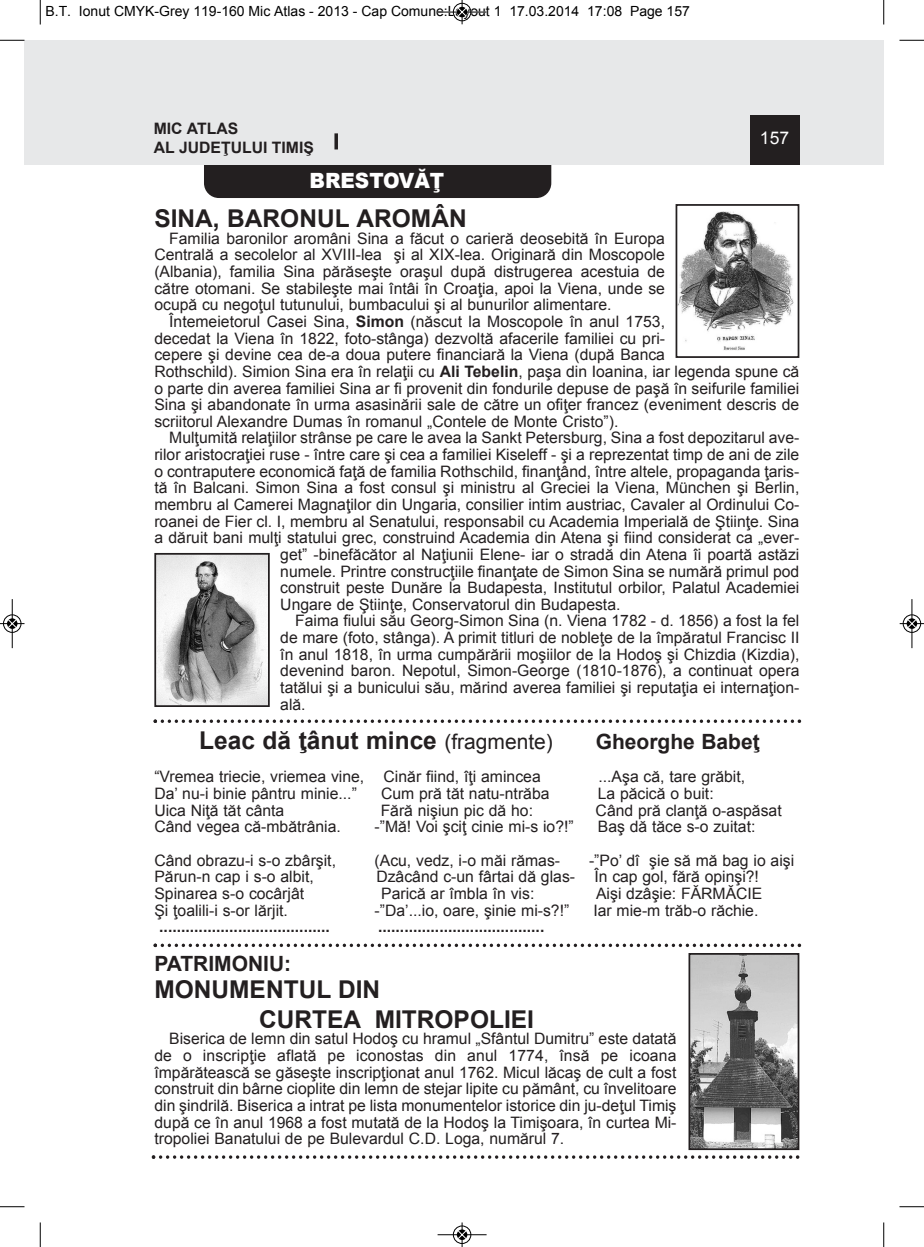
<style>
.page{position:relative;width:924px;height:1247px;background:#fff}
.page>*{position:absolute;margin:0;border:0;box-sizing:border-box;transform-origin:0 0}
.t1{font:700 24.5px/29.4px "Arial";color:#231f20}
.t2{font:700 21px "Arial";color:#231f20}
.t3{font:900 21px "Arial";color:#fff;scale:.95 1}
.t4{font:17.5px "Arial";color:#fff}
.t5{font:15.75px/16.6px "Arial";color:#231f20;text-align:justify}
.t6{font:700 15.75px/18.9px "Arial";color:#231f20}
.t7{font:14px "Arial";color:#000}
.s1{font-weight:700}
.s2{font-weight:400;font-size:21px}
</style>
<div class="page">
<div style="left:204px;top:135px;width:347px;height:63px;background:#231f20;border-radius:15px"></div>
<div style="left:40px;top:40px;width:844px;height:124px;background:#e7e8e9"></div>
<div style="left:750px;top:115px;width:49px;height:49px;background:#231f20"></div>
<div style="left:24px;top:40px;width:16px;height:124px;background:#e7e8e9"></div>
<svg style="left:153px;top:719px;width:648px;height:4px"></svg>
<svg style="left:152px;top:1155px;width:647px;height:3px"></svg>
<img style="left:678px;top:211px;width:116px;height:139px">
<div style="left:675px;top:204px;width:124px;height:154px;border:2px solid #231f20"></div>
<img style="left:157px;top:556px;width:110px;height:148px">
<div style="left:154px;top:553px;width:116px;height:154px;border:2px solid #231f20"></div>
<img style="left:691px;top:955px;width:105px;height:191px">
<div style="left:688px;top:952px;width:111px;height:197px;border:2px solid #231f20"></div>
<svg style="left:334px;top:133px;width:4px;height:16px"></svg>
<svg style="left:153px;top:943px;width:648px;height:4px"></svg>
<svg style="left:40px;top:0;width:1px;height:24px"></svg>
<svg style="left:0;top:40px;width:24px;height:1px"></svg>
<svg style="left:883px;top:0;width:1px;height:24px"></svg>
<svg style="left:899px;top:40px;width:25px;height:1px"></svg>
<svg style="left:40px;top:1222px;width:1px;height:24px"></svg>
<svg style="left:0;top:1206px;width:24px;height:1px"></svg>
<svg style="left:883px;top:1222px;width:1px;height:24px"></svg>
<svg style="left:899px;top:1206px;width:25px;height:1px"></svg>
<hr style="left:438px;top:12px;width:48px;height:1px;background:#000">
<div style="left:453px;top:3px;width:18px;height:18px;border:1px solid #000;border-radius:50%"></div>
<svg style="left:458px;top:0;width:8px;height:24px"></svg>
<hr style="left:438px;top:1234px;width:48px;height:1px;background:#000">
<div style="left:453px;top:1225px;width:18px;height:18px;border:1px solid #000;border-radius:50%"></div>
<svg style="left:458px;top:1222px;width:8px;height:24px"></svg>
<div style="left:3px;top:614px;width:19px;height:19px;border:1px solid #fff;border-radius:50%"></div>
<hr style="left:12px;top:599px;width:1px;height:49px;background:#000">
<div style="left:3px;top:614px;width:18px;height:18px;border:1px solid #000;border-radius:50%"></div>
<svg style="left:0;top:619px;width:24px;height:9px"></svg>
<div style="left:902px;top:614px;width:19px;height:19px;border:1px solid #fff;border-radius:50%"></div>
<hr style="left:911px;top:599px;width:1px;height:49px;background:#000">
<div style="left:903px;top:614px;width:18px;height:18px;border:1px solid #000;border-radius:50%"></div>
<svg style="left:900px;top:619px;width:24px;height:9px"></svg>
<p class="t7" style="left:46px;top:3px;width:646px">B.T. Ionut CMYK-Grey 119-160 Mic Atlas - 2013 - Cap Comune:Layout 1 17.03.2014 17:08 Page 157</p>
<p class="t6" style="left:154px;top:119px;width:162px">MIC ATLAS<br>AL JUDEŢULUI TIMIŞ</p>
<h2 class="t3" style="left:309px;top:165px;width:143px">BRESTOVĂŢ</h2>
<p class="t4" style="left:760px;top:128px;width:31px">157</p>
<h1 class="t1" style="left:154px;top:204px;width:314px">SINA, BARONUL AROMÂN</h1>
<p class="t5" style="left:154px;top:230px;width:512px;text-indent:15px">Familia baronilor aromâni Sina a făcut o carieră deosebită în Europa Centrală a secolelor al XVIII-lea şi al XIX-lea. Originară din Moscopole (Albania), familia Sina părăseşte oraşul după distrugerea acestuia de către otomani. Se stabileşte mai întâi în Croaţia, apoi la Viena, unde se ocupă cu negoţul tutunului, bumbacului şi al bunurilor alimentare.</p>
<p class="t5" style="left:154px;top:313px;width:646px;text-align:left;text-indent:15px">Întemeietorul Casei Sina, <span class="s1">Simon</span> (născut la Moscopole în anul 1753,<br>decedat la Viena în 1822, foto-stânga) dezvoltă afacerile familiei cu pri-<br>cepere şi devine cea de-a doua putere financiară la Viena (după Banca<br>Rothschild). Simion Sina era în relaţii cu <span class="s1">Ali Tebelin</span>, paşa din Ioanina, iar legenda spune că o parte din averea familiei Sina ar fi provenit din fondurile depuse de paşă în seifurile familiei Sina şi abandonate în urma asasinării sale de către un ofiţer francez (eveniment descris de scriitorul Alexandre Dumas în romanul „Contele de Monte Cristo”).</p>
<p class="t5" style="left:169px;top:429px;width:632px">Mulţumită relaţiilor strânse pe care le avea la Sankt Petersburg, Sina a fost depozitarul ave-</p>
<p class="t5" style="left:154px;top:446px;width:646px">rilor aristocraţiei ruse - între care şi cea a familiei Kiseleff - şi a reprezentat timp de ani de zile</p>
<p class="t5" style="left:154px;top:463px;width:646px">o contraputere economică faţă de familia Rothschild, finanţând, între altele, propaganda ţaris-</p>
<p class="t5" style="left:154px;top:479px;width:646px">tă în Balcani. Simon Sina a fost consul şi ministru al Greciei la Viena, München şi Berlin,</p>
<p class="t5" style="left:154px;top:496px;width:646px">membru al Camerei Magnaţilor din Ungaria, consilier intim austriac, Cavaler al Ordinului Co-</p>
<p class="t5" style="left:154px;top:513px;width:646px">roanei de Fier cl. I, membru al Senatului, responsabil cu Academia Imperială de Ştiinţe. Sina</p>
<p class="t5" style="left:154px;top:529px;width:646px">a dăruit bani mulţi statului grec, construind Academia din Atena şi fiind considerat ca „ever-</p>
<p class="t5" style="left:280px;top:546px;width:521px">get” -binefăcător al Naţiunii Elene- iar o stradă din Atena îi poartă astăzi</p>
<p class="t5" style="left:280px;top:562px;width:521px">numele. Printre construcţiile finanţate de Simon Sina se numără primul pod</p>
<p class="t5" style="left:280px;top:579px;width:521px">construit peste Dunăre la Budapesta, Institutul orbilor, Palatul Academiei</p>
<p class="t5" style="left:280px;top:596px;width:342px">Ungare de Ştiinţe, Conservatorul din Budapesta.</p>
<p class="t5" style="left:295px;top:612px;width:506px">Faima fiului său Georg-Simon Sina (n. Viena 1782 - d. 1856) a fost la fel</p>
<p class="t5" style="left:280px;top:629px;width:521px">de mare (foto, stânga). A primit titluri de nobleţe de la împăratul Francisc II</p>
<p class="t5" style="left:280px;top:646px;width:521px">în anul 1818, în urma cumpărării moşiilor de la Hodoş şi Chizdia (Kizdia),</p>
<p class="t5" style="left:280px;top:662px;width:521px">devenind baron. Nepotul, Simon-George (1810-1876), a continuat opera</p>
<p class="t5" style="left:280px;top:679px;width:521px">tatălui şi a bunicului său, mărind averea familiei şi reputaţia ei internaţion-</p>
<p class="t5" style="left:280px;top:695px;width:27px">ală.</p>
<h1 class="t1" style="left:199px;top:726px;width:355px">Leac dă ţânut mince <span class="s2">(fragmente)</span></h1>
<h2 class="t2" style="left:596px;top:730px;width:165px">Gheorghe Babeţ</h2>
<p class="t5" style="left:154px;top:768px;width:388px">“Vremea triecie, vriemea vine, Cinăr fiind, îţi amincea</p>
<p class="t5" style="left:598px;top:768px;width:148px">...Aşa că, tare grăbit,</p>
<p class="t5" style="left:154px;top:785px;width:204px">Da’ nu-i binie pântru minie...”</p>
<p class="t5" style="left:381px;top:785px;width:170px">Cum pră tăt natu-ntrăba</p>
<p class="t5" style="left:598px;top:785px;width:118px">La păcică o buit:</p>
<p class="t5" style="left:154px;top:801px;width:131px">Uica Niţă tăt cânta</p>
<p class="t5" style="left:381px;top:801px;width:154px">Fără nişiun pic dă ho:</p>
<p class="t5" style="left:596px;top:801px;width:188px">Când pră clanţă o-aspăsat</p>
<p class="t5" style="left:154px;top:818px;width:188px">Când vegea că-mbătrânia.</p>
<p class="t5" style="left:375px;top:818px;width:201px">-”Mă! Voi şciţ cinie mi-s io?!”</p>
<p class="t5" style="left:598px;top:818px;width:159px">Baş dă tăce s-o zuitat:</p>
<p class="t5" style="left:154px;top:851px;width:183px">Când obrazu-i s-o zbârşit,</p>
<p class="t5" style="left:375px;top:851px;width:187px">(Acu, vedz, i-o măi rămas-</p>
<p class="t5" style="left:589px;top:851px;width:207px">-”Po’ dî şie să mă bag io aişi</p>
<p class="t5" style="left:154px;top:868px;width:161px">Părun-n cap i s-o albit,</p>
<p class="t5" style="left:376px;top:868px;width:384px">Dzâcând c-un fârtai dă glas- În cap gol, fără opinşi?!</p>
<p class="t5" style="left:154px;top:885px;width:151px">Spinarea s-o cocârjât</p>
<p class="t5" style="left:381px;top:885px;width:155px">Parică ar îmbla în vis:</p>
<p class="t5" style="left:596px;top:885px;width:168px">Aişi dzâşie: FĂRMĂCIE</p>
<p class="t5" style="left:154px;top:901px;width:135px">Şi ţoalili-i s-or lărjit.</p>
<p class="t5" style="left:375px;top:901px;width:196px">-”Da’...io, oare, şinie mi-s?!”</p>
<p class="t5" style="left:593px;top:901px;width:166px">Iar mie-m trăb-o răchie.</p>
<p class="t6" style="left:159px;top:917px;width:172px">.......................................</p>
<p class="t6" style="left:378px;top:917px;width:168px">......................................</p>
<h2 class="t2" style="left:154px;top:951px;width:138px">PATRIMONIU:</h2>
<h1 class="t1" style="left:259px;top:975px;width:276px;text-indent:-105px">MONUMENTUL DIN<br>CURTEA MITROPOLIEI</h1>
<p class="t5" style="left:154px;top:1030px;width:524px;text-indent:15px">Biserica de lemn din satul Hodoş cu hramul „Sfântul Dumitru” este datată de o inscripţie aflată pe iconostas din anul 1774, însă pe icoana împărătească se găseşte inscripţionat anul 1762. Micul lăcaş de cult a fost construit din bârne cioplite din lemn de stejar lipite cu pământ, cu învelitoare din şindrilă. Biserica a intrat pe lista monumentelor istorice din ju-deţul Timiş după ce în anul 1968 a fost mutată de la Hodoş la Timişoara, în curtea Mi&shy;tropoliei Banatului de pe Bulevardul C.D. Loga, numărul 7.</p>
</div>
